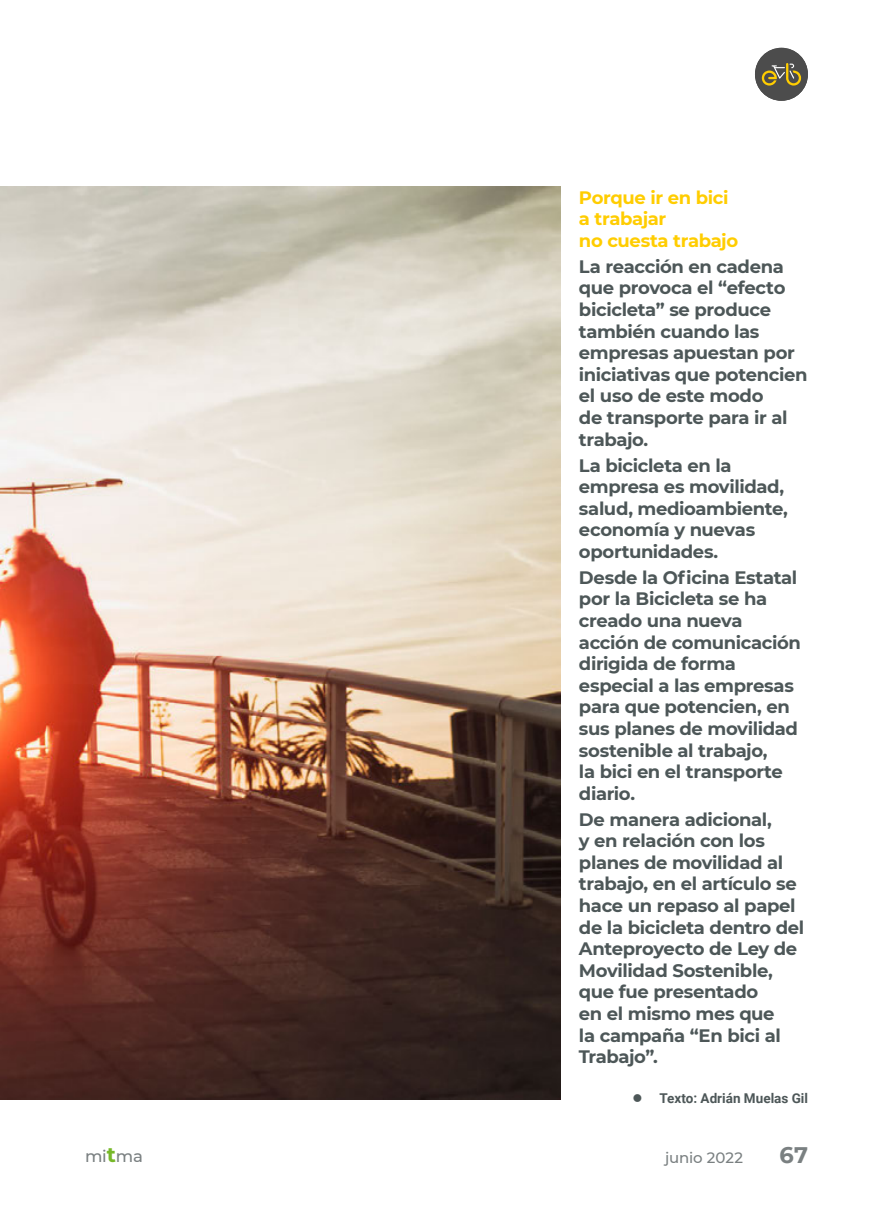
<style>
.page{position:relative;width:893px;height:1212px;background:#fff}
.page>*{position:absolute;margin:0;border:0;box-sizing:border-box;transform-origin:0 0}
.t1{font:700 22.5px "Montserrat";color:#7a8081}
.t2{font:700 18px/21.6px "Montserrat";letter-spacing:-.02em;color:#4d5758}
.t3{font:700 18px/21.6px "Montserrat";letter-spacing:-.02em;color:#ffcd00}
.t4{font:500 16.5px "Montserrat";color:#7a8081}
.t5{font:500 15px "Montserrat";letter-spacing:-.005em;color:#7a8081}
.t6{font:700 13.5px "Roboto";color:#4d5758}
.s1{font-weight:700;font-size:21px;color:#76b828}
</style>
<div class="page">
<div style="left:755px;top:48px;width:53px;height:53px;background:#4c4c4c;border-radius:50%"></div>
<svg style="left:762px;top:63px;width:39px;height:23px"></svg>
<img style="left:0;top:186px;width:561px;height:913px">
<p class="t3" style="left:579px;top:186px;width:161px">Porque ir en bici a trabajar<br>no cuesta trabajo</p>
<p class="t2" style="left:579px;top:255px;width:230px">La reacción en cadena que provoca el “efecto bicicleta” se produce también cuando las empresas apuestan por iniciativas que potencien el uso de este modo<br>de transporte para ir al trabajo.</p>
<p class="t2" style="left:579px;top:453px;width:210px">La bicicleta en la empresa es movilidad, salud, medioambiente, economía y nuevas oportunidades.</p>
<p class="t2" style="left:579px;top:566px;width:224px">Desde la Oficina Estatal por la Bicicleta se ha creado una nueva acción de comunicación dirigida de forma especial a las empresas para que potencien, en sus planes de movilidad sostenible al trabajo,<br>la bici en el transporte diario.</p>
<p class="t2" style="left:579px;top:807px;width:227px">De manera adicional,<br>y en relación con los planes de movilidad al trabajo, en el artículo se hace un repaso al papel de la bicicleta dentro del<br>Anteproyecto de Ley de<br>Movilidad Sostenible, que fue presentado<br>en el mismo mes que<br>la campaña “En bici al<br>Trabajo”.</p>
<p class="t6" style="left:632px;top:1088px;width:177px">● Texto: Adrián Muelas Gil</p>
<p class="t4" style="left:85px;top:1144px;width:59px">mi<span class="s1">t</span>ma</p>
<p class="t5" style="left:665px;top:1147px;width:79px">junio 2022</p>
<p class="t1" style="left:780px;top:1139px;width:30px">67</p>
</div>
